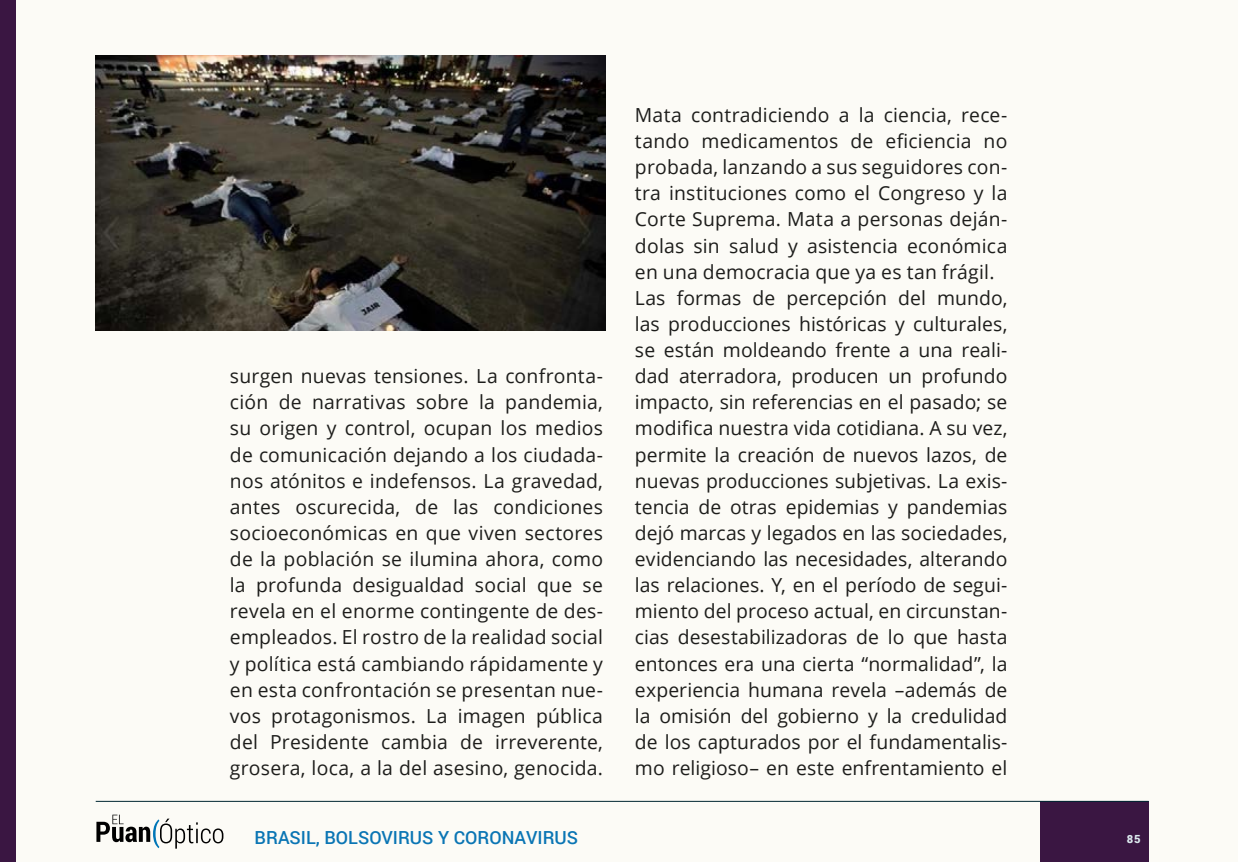
<style>
.page{position:relative;width:1238px;height:862px;background:#fff}
.page>*{position:absolute;margin:0;border:0;box-sizing:border-box;transform-origin:0 0}
.t1{font:19.35px/26.1px "Open Sans";letter-spacing:.005em;color:#1d1d1b;text-align:justify}
.t2{font:500 18px "Roboto";color:#0a75b4}
.t3{font:900 11.25px "Roboto";color:#dbe9ee}
</style>
<div class="page">
<div style="left:0;top:0;width:1237px;height:861px;background:#fcfbf6"></div>
<div style="left:0;top:0;width:16px;height:861px;background:#3a1642"></div>
<div style="left:1039px;top:800px;width:109px;height:61px;background:#3a1642"></div>
<hr style="left:96px;top:800px;width:1052px;height:1px;background:#002732">
<svg style="left:96px;top:814px;width:127px;height:34px"></svg>
<img style="left:96px;top:56px;width:509px;height:275px">
<p class="t1" style="left:230px;top:362px;width:374px">surgen nuevas tensiones. La confronta&shy;ción de narrativas sobre la pandemia, su origen y control, ocupan los medios de comunicación dejando a los ciudada&shy;nos atónitos e indefensos. La gravedad, antes oscurecida, de las condiciones socioeconómicas en que viven sectores de la población se ilumina ahora, como la profunda desigualdad social que se revela en el enorme contingente de des&shy;empleados. El rostro de la realidad social y política está cambiando rápidamente y en esta confrontación se presentan nue&shy;vos protagonismos. La imagen pública del Presidente cambia de irreverente, grosera, loca, a la del asesino, genocida.</p>
<p class="t1" style="left:635px;top:101px;width:374px;text-align:left">Mata contradiciendo a la ciencia, rece&shy;tando medicamentos de eficiencia no probada, lanzando a sus seguidores con&shy;tra instituciones como el Congreso y la Corte Suprema. Mata a personas deján&shy;dolas sin salud y asistencia económica en una democracia que ya es tan frágil.<br>Las formas de percepción del mundo, las producciones históricas y culturales, se están moldeando frente a una reali&shy;dad aterradora, producen un profundo impacto, sin referencias en el pasado; se modifica nuestra vida cotidiana. A su vez, permite la creación de nuevos lazos, de nuevas producciones subjetivas. La exis&shy;tencia de otras epidemias y pandemias dejó marcas y legados en las sociedades, evidenciando las necesidades, alterando las relaciones. Y, en el período de segui&shy;miento del proceso actual, en circunstan&shy;cias desestabilizadoras de lo que hasta entonces era una cierta “normalidad”, la experiencia humana revela –además de la omisión del gobierno y la credulidad de los capturados por el fundamentalis&shy;mo religioso– en este enfrentamiento el</p>
<p class="t2" style="left:254px;top:824px;width:325px">BRASIL, BOLSOVIRUS Y CORONAVIRUS</p>
<p class="t3" style="left:1126px;top:830px;width:16px">85</p>
</div>
